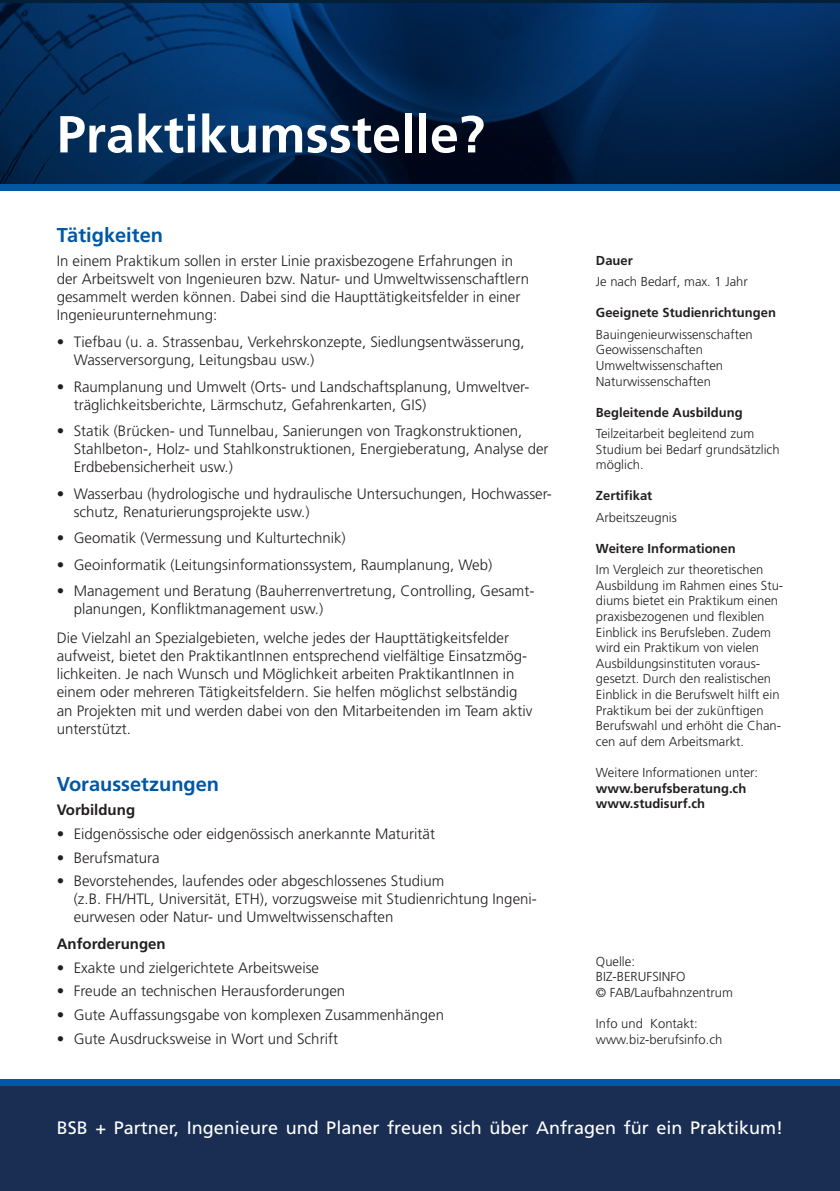
<style>
.page{position:relative;width:840px;height:1191px;background:#fff}
.page>*{position:absolute;margin:0;border:0;box-sizing:border-box;transform-origin:0 0}
.t1{font:700 52px "Frutiger LT Std";color:#fff}
.t2{font:700 20px "Frutiger LT Std";color:#0057a4}
.t3{font:18px "Frutiger LT Std";color:#fff}
.t4{font:300 15px/18px "Frutiger LT Std";color:#231f20}
.t5{font:700 15px "Frutiger LT Std";color:#231f20}
.t6{font:300 13px/15.6px "Frutiger LT Std";color:#231f20}
.t7{font:700 13px "Frutiger LT Std";color:#231f20}
</style>
<div class="page">
<img style="left:0;top:0;width:839px;height:184px">
<div style="left:0;top:1086px;width:839px;height:105px;background:#1a2e53"></div>
<div style="left:0;top:1079px;width:839px;height:7px;background:#0057a4"></div>
<div style="left:0;top:184px;width:839px;height:7px;background:#0057a4"></div>
<p class="t1" style="left:57px;top:104px;width:429px">Praktikumsstelle?</p>
<p class="t2" style="left:57px;top:223px;width:108px">Tätigkeiten</p>
<p class="t4" style="left:57px;top:252px;width:473px">In einem Praktikum sollen in erster Linie praxisbezogene Erfahrungen in der Arbeitswelt von Ingenieuren bzw. Natur- und Umweltwissenschaftlern gesammelt werden können. Dabei sind die Haupttätigkeitsfelder in einer Ingenieurunternehmung:</p>
<p class="t4" style="left:74px;top:333px;width:452px;text-indent:-17px">• Tiefbau (u. a. Strassenbau, Verkehrskonzepte, Siedlungsentwässerung,<br>Wasserversorgung, Leitungsbau usw.)</p>
<p class="t4" style="left:74px;top:377px;width:457px;text-indent:-17px">• Raumplanung und Umwelt (Orts- und Landschaftsplanung, Umweltver&shy;träglichkeitsberichte, Lärmschutz, Gefahrenkarten, GIS)</p>
<p class="t4" style="left:74px;top:422px;width:476px;text-indent:-17px">• Statik (Brücken- und Tunnelbau, Sanierungen von Tragkonstruktionen,<br>Stahlbeton-, Holz- und Stahlkonstruktionen, Energieberatung, Analyse der<br>Erdbebensicherheit usw.)</p>
<p class="t4" style="left:74px;top:484px;width:479px;text-indent:-17px">• Wasserbau (hydrologische und hydraulische Untersuchungen, Hochwasser&shy;schutz, Renaturierungsprojekte usw.)</p>
<p class="t4" style="left:57px;top:529px;width:290px">• Geomatik (Vermessung und Kulturtechnik)</p>
<p class="t4" style="left:57px;top:555px;width:437px">• Geoinformatik (Leitungsinformationssystem, Raumplanung, Web)</p>
<p class="t4" style="left:74px;top:582px;width:462px;text-indent:-17px">• Management und Beratung (Bauherrenvertretung, Controlling, Gesamt&shy;planungen, Konfliktmanagement usw.)</p>
<p class="t4" style="left:57px;top:629px;width:477px">Die Vielzahl an Spezialgebieten, welche jedes der Haupttätigkeitsfelder aufweist, bietet den PraktikantInnen entsprechend vielfältige Einsatzmög&shy;lichkeiten. Je nach Wunsch und Möglichkeit arbeiten PraktikantInnen in einem oder mehreren Tätigkeitsfeldern. Sie helfen möglichst selbständig an Projekten mit und werden dabei von den Mitarbeitenden im Team aktiv unterstützt.</p>
<p class="t2" style="left:57px;top:772px;width:164px">Voraussetzungen</p>
<p class="t5" style="left:57px;top:801px;width:80px">Vorbildung</p>
<p class="t4" style="left:57px;top:825px;width:379px">• Eidgenössische oder eidgenössisch anerkannte Maturität</p>
<p class="t4" style="left:57px;top:848px;width:104px">• Berufsmatura</p>
<p class="t4" style="left:74px;top:872px;width:464px;text-indent:-17px">• Bevorstehendes, laufendes oder abgeschlossenes Studium<br>(z.B. FH/HTL, Universität, ETH), vorzugsweise mit Studienrichtung Ingeni&shy;eurwesen oder Natur- und Umweltwissenschaften</p>
<p class="t5" style="left:57px;top:934px;width:110px">Anforderungen</p>
<p class="t4" style="left:57px;top:958px;width:264px">• Exakte und zielgerichtete Arbeitsweise</p>
<p class="t4" style="left:57px;top:982px;width:290px">• Freude an technischen Herausforderungen</p>
<p class="t4" style="left:57px;top:1006px;width:388px">• Gute Auffassungsgabe von komplexen Zusammenhängen</p>
<p class="t4" style="left:57px;top:1029px;width:282px">• Gute Ausdrucksweise in Wort und Schrift</p>
<p class="t7" style="left:595px;top:253px;width:38px">Dauer</p>
<p class="t6" style="left:595px;top:274px;width:153px">Je nach Bedarf, max. 1 Jahr</p>
<p class="t7" style="left:595px;top:305px;width:181px">Geeignete Studienrichtungen</p>
<p class="t6" style="left:595px;top:327px;width:158px">Bauingenieurwissenschaften</p>
<p class="t6" style="left:595px;top:342px;width:108px">Geowissenschaften</p>
<p class="t6" style="left:595px;top:358px;width:129px">Umweltwissenschaften</p>
<p class="t6" style="left:595px;top:373px;width:116px">Naturwissenschaften</p>
<p class="t7" style="left:595px;top:404px;width:148px">Begleitende Ausbildung</p>
<p class="t6" style="left:595px;top:426px;width:185px">Teilzeitarbeit begleitend zum<br>Studium bei Bedarf grundsätzlich möglich.</p>
<p class="t7" style="left:595px;top:488px;width:58px">Zertifikat</p>
<p class="t6" style="left:595px;top:509px;width:82px">Arbeitszeugnis</p>
<p class="t7" style="left:595px;top:541px;width:141px">Weitere Informationen</p>
<p class="t6" style="left:595px;top:562px;width:189px">Im Vergleich zur theoretischen<br>Ausbildung im Rahmen eines Stu&shy;diums bietet ein Praktikum einen praxisbezogenen und flexiblen<br>Einblick ins Berufsleben. Zudem wird ein Praktikum von vielen<br>Ausbildungsinstituten voraus&shy;gesetzt. Durch den realistischen<br>Einblick in die Berufswelt hilft ein<br>Praktikum bei der zukünftigen<br>Berufswahl und erhöht die Chan&shy;cen auf dem Arbeitsmarkt.</p>
<p class="t6" style="left:595px;top:765px;width:164px">Weitere Informationen unter:</p>
<p class="t7" style="left:595px;top:780px;width:152px">www.berufsberatung.ch</p>
<p class="t7" style="left:595px;top:796px;width:111px">www.studisurf.ch</p>
<p class="t6" style="left:595px;top:953px;width:40px">Quelle:</p>
<p class="t6" style="left:595px;top:969px;width:91px">BIZ-BERUFSINFO</p>
<p class="t6" style="left:595px;top:984px;width:138px">© FAB/Laufbahnzentrum</p>
<p class="t6" style="left:595px;top:1015px;width:103px">Info und Kontakt:</p>
<p class="t6" style="left:595px;top:1031px;width:128px">www.biz-berufsinfo.ch</p>
<p class="t3" style="left:57px;top:1117px;width:727px">BSB + Partner, Ingenieure und Planer freuen sich über Anfragen für ein Praktikum!</p>
</div>
